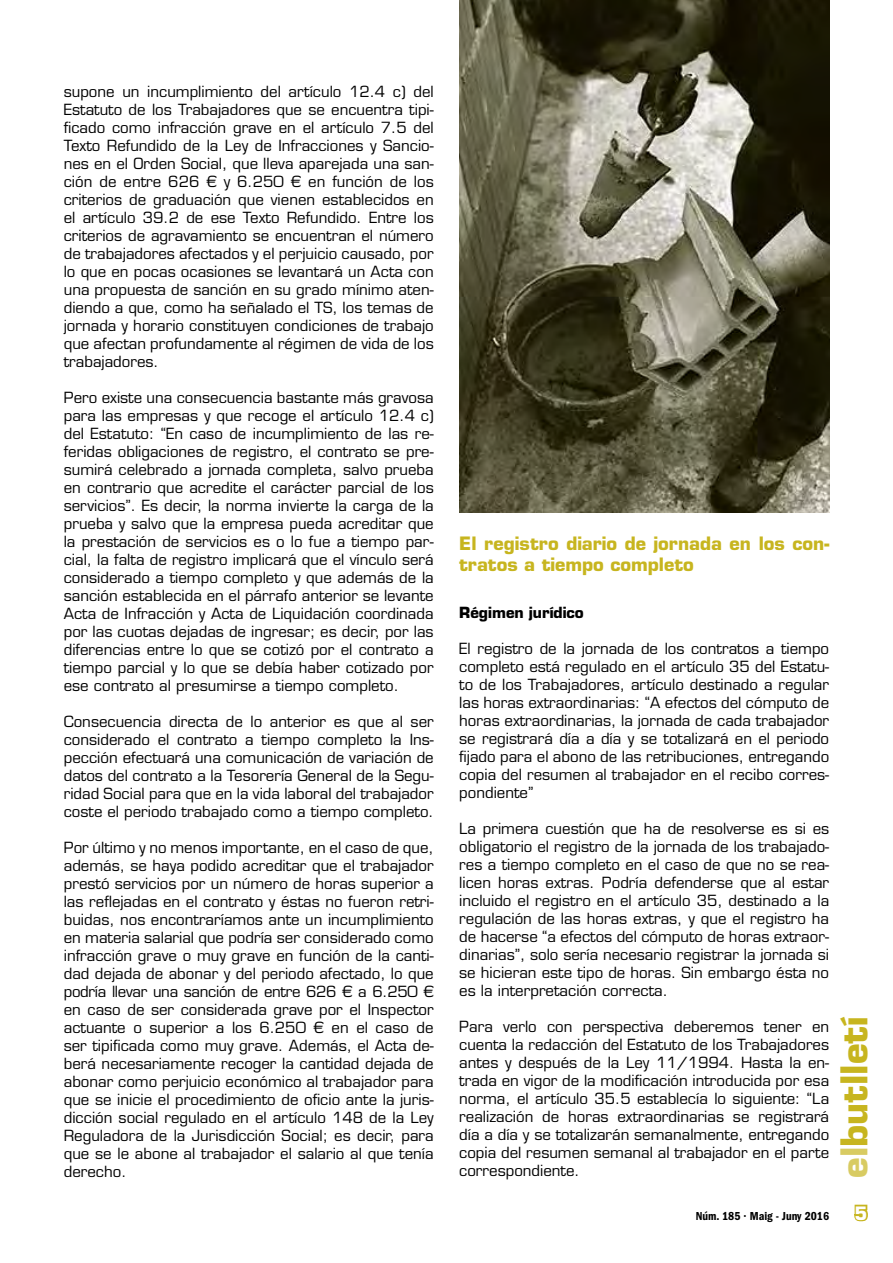
<style>
.page{position:relative;width:893px;height:1263px;background:#fff}
.page>*{position:absolute;margin:0;border:0;box-sizing:border-box;transform-origin:0 0}
.t1{font:700 36px "Eurostile";color:#c7b51f}
.t2{font:700 18px/21.6px "Eurostile";color:#c7b51f}
.t3{font:15px/18px "Eurostile";color:#000;text-align:justify}
.t4{font:700 15px "Eurostile";color:#000}
.t5{font:600 condensed 12px "Franklin Gothic";color:#000}
.s1{color:#d8cb62}
.s2{font-weight:400;font-size:18px;color:#fff}
.s3{font-family:"Eurostile";font-weight:700;font-stretch:normal;font-size:18px;color:#fff}
</style>
<div class="page">
<svg style="left:854px;top:1204px;width:14px;height:18px"></svg>
<img style="left:459px;top:0;width:370px;height:512px">
<p class="t3" style="left:64px;top:83px;width:371px">supone un incumplimiento del artículo 12.4 c) del Estatuto de los Trabajadores que se encuentra tipi&shy;ficado como infracción grave en el artículo 7.5 del Texto Refundido de la Ley de Infracciones y Sancio&shy;nes en el Orden Social, que lleva aparejada una san&shy;ción de entre 626 € y 6.250 € en función de los criterios de graduación que vienen establecidos en el artículo 39.2 de ese Texto Refundido. Entre los criterios de agravamiento se encuentran el número de trabajadores afectados y el perjuicio causado, por lo que en pocas ocasiones se levantará un Acta con una propuesta de sanción en su grado mínimo aten&shy;diendo a que, como ha señalado el TS, los temas de jornada y horario constituyen condiciones de trabajo que afectan profundamente al régimen de vida de los trabajadores.</p>
<p class="t3" style="left:64px;top:389px;width:371px">Pero existe una consecuencia bastante más gravosa para las empresas y que recoge el artículo 12.4 c) del Estatuto: “En caso de incumplimiento de las re&shy;feridas obligaciones de registro, el contrato se pre&shy;sumirá celebrado a jornada completa, salvo prueba en contrario que acredite el carácter parcial de los servicios”. Es decir, la norma invierte la carga de la prueba y salvo que la empresa pueda acreditar que la prestación de servicios es o lo fue a tiempo par&shy;cial, la falta de registro implicará que el vínculo será considerado a tiempo completo y que además de la sanción establecida en el párrafo anterior se levante Acta de Infracción y Acta de Liquidación coordinada por las cuotas dejadas de ingresar; es decir, por las diferencias entre lo que se cotizó por el contrato a tiempo parcial y lo que se debía haber cotizado por ese contrato al presumirse a tiempo completo.</p>
<p class="t3" style="left:64px;top:713px;width:371px">Consecuencia directa de lo anterior es que al ser considerado el contrato a tiempo completo la Ins&shy;pección efectuará una comunicación de variación de datos del contrato a la Tesorería General de la Segu&shy;ridad Social para que en la vida laboral del trabajador coste el periodo trabajado como a tiempo completo.</p>
<p class="t3" style="left:64px;top:839px;width:371px">Por último y no menos importante, en el caso de que, además, se haya podido acreditar que el trabajador prestó servicios por un número de horas superior a las reflejadas en el contrato y éstas no fueron retri&shy;buidas, nos encontraríamos ante un incumplimiento en materia salarial que podría ser considerado como infracción grave o muy grave en función de la canti&shy;dad dejada de abonar y del periodo afectado, lo que podría llevar una sanción de entre 626 € a 6.250 € en caso de ser considerada grave por el Inspector actuante o superior a los 6.250 € en el caso de ser tipificada como muy grave. Además, el Acta de&shy;berá necesariamente recoger la cantidad dejada de abonar como perjuicio económico al trabajador para que se inicie el procedimiento de oficio ante la juris&shy;dicción social regulado en el artículo 148 de la Ley Reguladora de la Jurisdicción Social; es decir, para que se le abone al trabajador el salario al que tenía derecho.</p>
<p class="t2" style="left:459px;top:532px;width:371px">El registro diario de jornada en los con&shy;tratos a tiempo completo</p>
<p class="t4" style="left:459px;top:603px;width:126px">Régimen jurídico</p>
<p class="t3" style="left:459px;top:640px;width:371px">El registro de la jornada de los contratos a tiempo completo está regulado en el artículo 35 del Estatu&shy;to de los Trabajadores, artículo destinado a regular las horas extraordinarias: “A efectos del cómputo de horas extraordinarias, la jornada de cada trabajador se registrará día a día y se totalizará en el periodo fijado para el abono de las retribuciones, entregando copia del resumen al trabajador en el recibo corres&shy;pondiente”</p>
<p class="t3" style="left:459px;top:820px;width:371px">La primera cuestión que ha de resolverse es si es obligatorio el registro de la jornada de los trabajado&shy;res a tiempo completo en el caso de que no se rea&shy;licen horas extras. Podría defenderse que al estar incluido el registro en el artículo 35, destinado a la regulación de las horas extras, y que el registro ha de hacerse “a efectos del cómputo de horas extraor&shy;dinarias”, solo sería necesario registrar la jornada si se hicieran este tipo de horas. Sin embargo ésta no es la interpretación correcta.</p>
<p class="t3" style="left:459px;top:1018px;width:371px">Para verlo con perspectiva deberemos tener en cuenta la redacción del Estatuto de los Trabajadores antes y después de la Ley 11/1994. Hasta la en&shy;trada en vigor de la modificación introducida por esa norma, el artículo 35.5 establecía lo siguiente: “La realización de horas extraordinarias se registrará día a día y se totalizarán semanalmente, entregando copia del resumen semanal al trabajador en el parte correspondiente.</p>
<h1 class="t1" style="left:832px;top:1178px;width:162px;rotate:-90deg"><span class="s1">el</span>butlletí</h1>
<p class="t5" style="left:696px;top:1209px;width:173px">Núm. 185 · Maig - Juny 2016 <span class="s2">5</span> <span class="s3">5</span></p>
</div>
